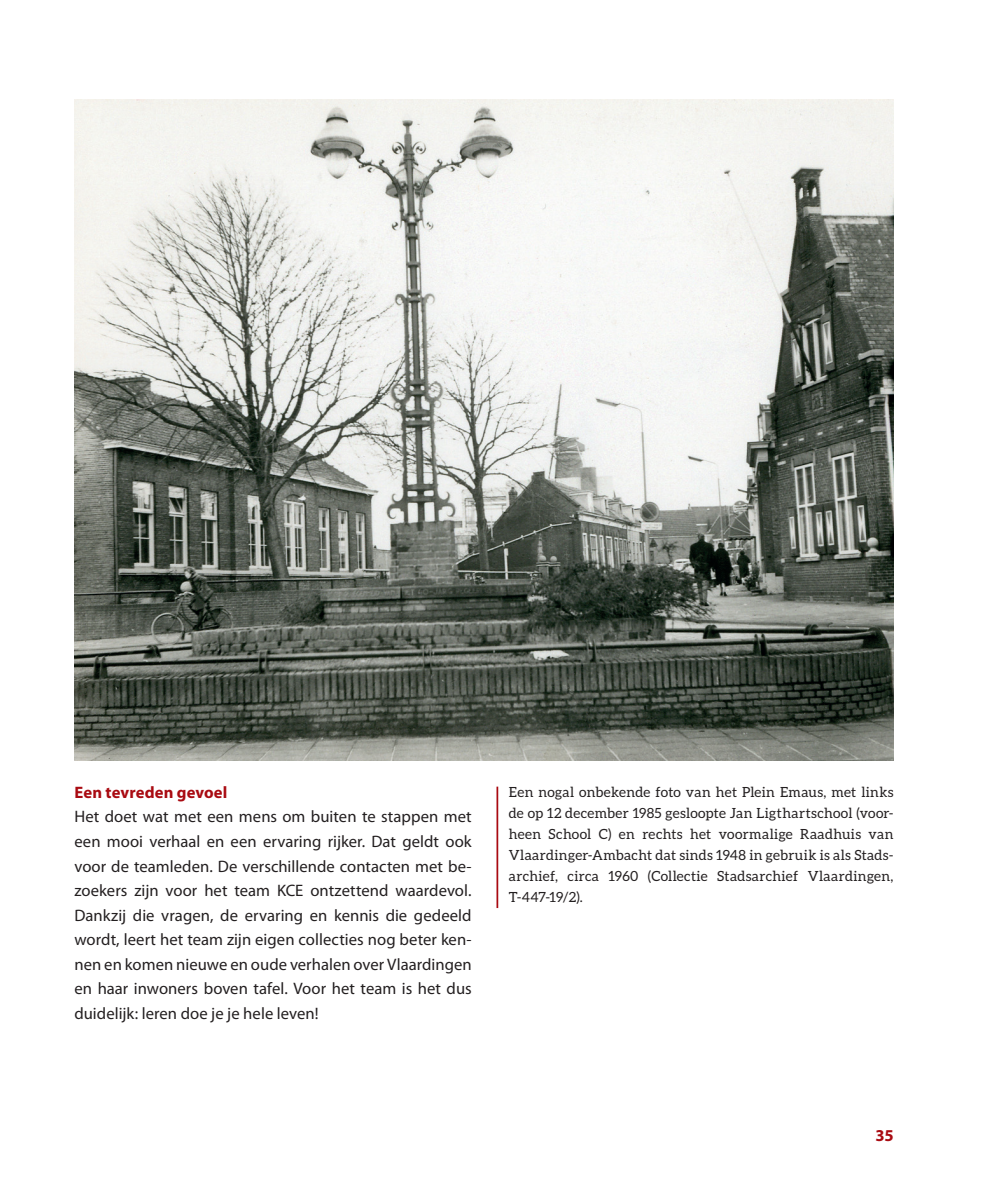
<style>
.page{position:relative;width:993px;height:1191px;background:#fff}
.page>*{position:absolute;margin:0;border:0;box-sizing:border-box;transform-origin:0 0}
.t1{font:16.62px/24.5px "Myriad Pro";letter-spacing:.005em;color:#231f20;text-align:justify}
.t2{font:700 16.62px "Myriad Pro";letter-spacing:.005em;color:#a90b12}
.t3{font:14px/21px "Aleo";letter-spacing:.025em;color:#231f20;text-align:justify}
</style>
<div class="page">
<hr style="left:496px;top:786px;width:2px;height:122px;background:#a90b12">
<img style="left:75px;top:99px;width:818px;height:662px">
<p class="t2" style="left:74px;top:781px;width:154px">Een tevreden gevoel</p>
<p class="t1" style="left:74px;top:804px;width:398px">Het doet wat met een mens om buiten te stappen met een mooi verhaal en een ervaring rijker. Dat geldt ook voor de teamleden. De verschillende contacten met be&shy;zoekers zijn voor het team KCE ontzettend waardevol.<br>Dankzij die vragen, de ervaring en kennis die gedeeld wordt, leert het team zijn eigen collecties nog beter ken&shy;nen en komen nieuwe en oude verhalen over Vlaardingen en haar inwoners boven tafel. Voor het team is het dus duidelijk: leren doe je je hele leven!</p>
<p class="t3" style="left:508px;top:781px;width:386px">Een nogal onbekende foto van het Plein Emaus, met links de op 12 december 1985 gesloopte Jan Ligthartschool (voor&shy;heen School C) en rechts het voormalige Raadhuis van Vlaardinger-Ambacht dat sinds 1948 in gebruik is als Stads&shy;archief, circa 1960 (Collectie Stadsarchief Vlaardingen, T-447-19/2).</p>
<p class="t2" style="left:875px;top:1124px;width:20px">35</p>
</div>
